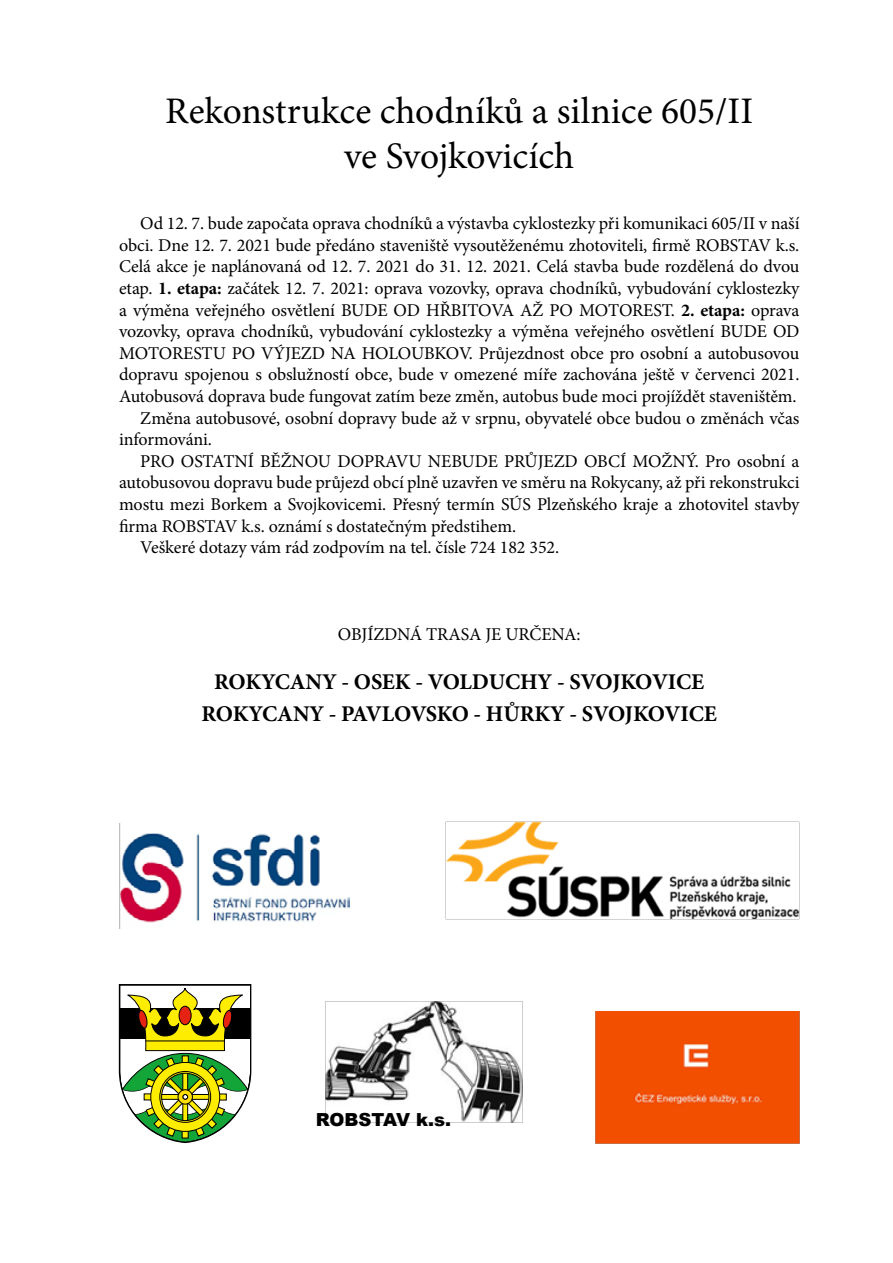
<style>
.page{position:relative;width:893px;height:1263px;background:#fff}
.page>*{position:absolute;margin:0;border:0;box-sizing:border-box;transform-origin:0 0}
.t1{font:37.5px/45px "Minion Pro";color:#000;text-align:center}
.t2{font:700 22.5px/31.5px "Minion Pro";letter-spacing:-.005em;color:#000;text-align:center}
.t3{font:18px "Minion Pro";letter-spacing:-.005em;color:#000}
.t4{font:900 18px "Arial";letter-spacing:-.01em;color:#000}
.s1{font-weight:700}
</style>
<div class="page">
<img style="left:595px;top:1011px;width:204px;height:133px">
<img style="left:120px;top:823px;width:230px;height:105px">
<img style="left:446px;top:822px;width:353px;height:97px">
<img style="left:325px;top:1001px;width:198px;height:122px">
<svg style="left:119px;top:984px;width:132px;height:159px"></svg>
<h1 class="t1" style="left:165px;top:89px;width:589px">Rekonstrukce chodníků a silnice 605/II ve Svojkovicích</h1>
<p class="t3" style="left:140px;top:211px;width:661px">Od 12. 7. bude započata oprava chodníků a výstavba cyklostezky při komunikaci 605/II v naší</p>
<p class="t3" style="left:119px;top:233px;width:682px">obci. Dne 12. 7. 2021 bude předáno staveniště vysoutěženému zhotoviteli, firmě ROBSTAV k.s.</p>
<p class="t3" style="left:119px;top:255px;width:682px">Celá akce je naplánovaná od 12. 7. 2021 do 31. 12. 2021. Celá stavba bude rozdělená do dvou</p>
<p class="t3" style="left:119px;top:276px;width:682px">etap. <span class="s1">1. etapa:</span> začátek 12. 7. 2021: oprava vozovky, oprava chodníků, vybudování cyklostezky</p>
<p class="t3" style="left:119px;top:298px;width:682px">a výměna veřejného osvětlení BUDE OD HŘBITOVA AŽ PO MOTOREST. <span class="s1">2. etapa:</span> oprava</p>
<p class="t3" style="left:119px;top:319px;width:682px">vozovky, oprava chodníků, vybudování cyklostezky a výměna veřejného osvětlení BUDE OD</p>
<p class="t3" style="left:119px;top:341px;width:682px">MOTORESTU PO VÝJEZD NA HOLOUBKOV. Průjezdnost obce pro osobní a autobusovou</p>
<p class="t3" style="left:119px;top:363px;width:682px">dopravu spojenou s obslužností obce, bude v omezené míře zachována ještě v červenci 2021.</p>
<p class="t3" style="left:119px;top:384px;width:679px">Autobusová doprava bude fungovat zatím beze změn, autobus bude moci projíždět staveništěm.</p>
<p class="t3" style="left:140px;top:406px;width:661px">Změna autobusové, osobní dopravy bude až v srpnu, obyvatelé obce budou o změnách včas</p>
<p class="t3" style="left:119px;top:427px;width:94px">informováni.</p>
<p class="t3" style="left:140px;top:449px;width:661px">PRO OSTATNÍ BĚŽNOU DOPRAVU NEBUDE PRŮJEZD OBCÍ MOŽNÝ. Pro osobní a</p>
<p class="t3" style="left:119px;top:471px;width:682px">autobusovou dopravu bude průjezd obcí plně uzavřen ve směru na Rokycany, až při rekonstrukci</p>
<p class="t3" style="left:119px;top:492px;width:682px">mostu mezi Borkem a Svojkovicemi. Přesný termín SÚS Plzeňského kraje a zhotovitel stavby</p>
<p class="t3" style="left:119px;top:514px;width:399px">firma ROBSTAV k.s. oznámí s dostatečným předstihem.</p>
<p class="t3" style="left:140px;top:535px;width:420px">Veškeré dotazy vám rád zodpovím na tel. čísle 724 182 352.</p>
<p class="t3" style="left:338px;top:622px;width:244px">OBJÍZDNÁ TRASA JE URČENA:</p>
<p class="t2" style="left:202px;top:666px;width:517px">ROKYCANY - OSEK - VOLDUCHY - SVOJKOVICE<br>ROKYCANY - PAVLOVSKO - HŮRKY - SVOJKOVICE</p>
<p class="t4" style="left:316px;top:1106px;width:137px">ROBSTAV k.s.</p>
</div>
